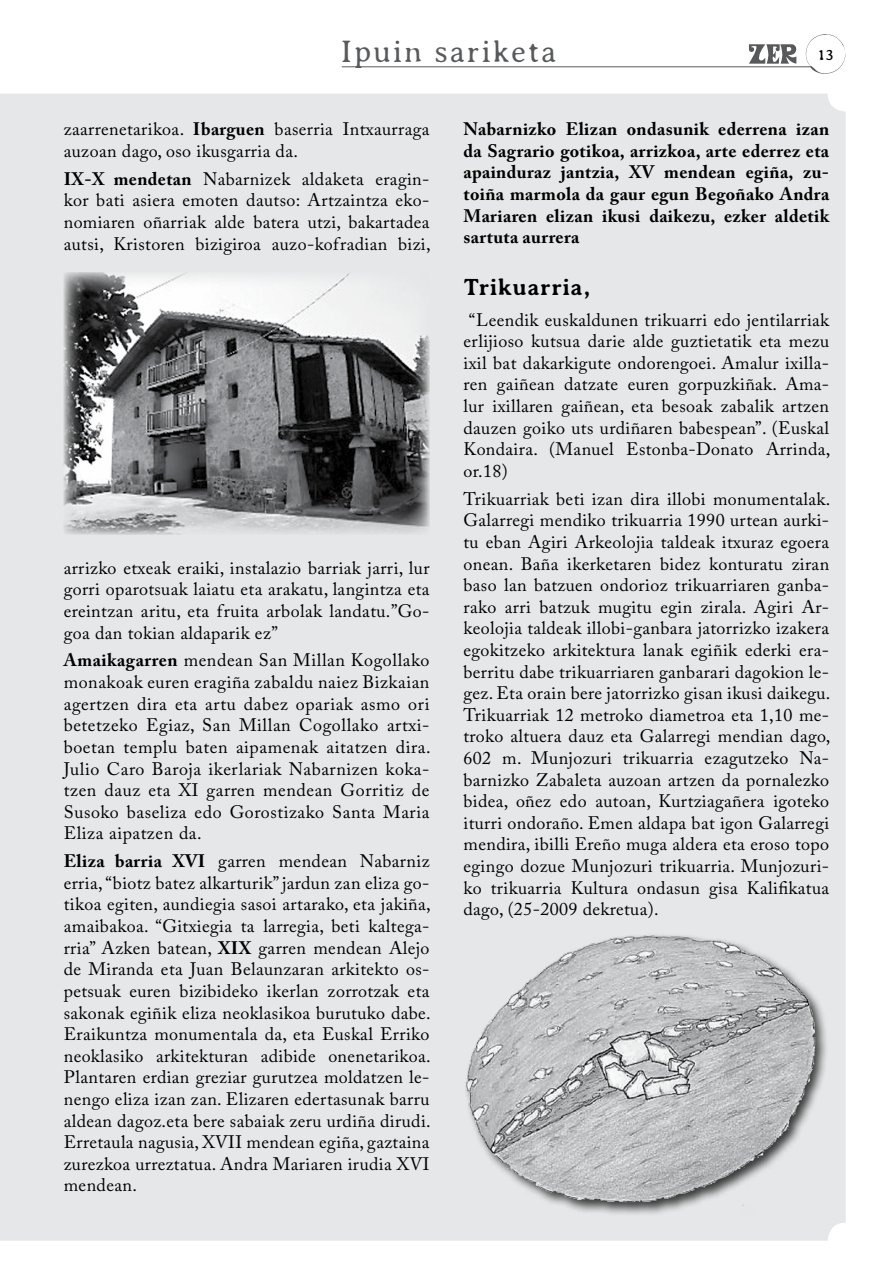
<style>
.page{position:relative;width:893px;height:1263px;background:#fff}
.page>*{position:absolute;margin:0;border:0;box-sizing:border-box;transform-origin:0 0}
.t1{font:300 31.5px "Averia Serif";letter-spacing:.06em;color:#58595b}
.t2{font:700 24px "Averia Serif";letter-spacing:.02em;color:#000}
.t3{font:18px/21.6px "Adobe Caslon Pro";letter-spacing:.02em;color:#000;text-align:justify}
.t4{font:700 18px/21.6px "Adobe Caslon Pro";letter-spacing:.02em;color:#000;text-align:justify}
.t5{font:15px "Averia";color:#000}
.s1{font-weight:700}
</style>
<div class="page">
<hr style="left:342px;top:67px;width:469px;height:1px;background:#58595b">
<svg style="left:806px;top:34px;width:39px;height:40px"></svg>
<svg style="left:749px;top:44px;width:47px;height:20px"></svg>
<div style="left:0;top:94px;width:846px;height:1147px;background:#e6e7e8"></div>
<img style="left:64px;top:272px;width:366px;height:262px">
<div style="left:463px;top:932px;width:366px;height:286px;background:#000;opacity:.75"></div>
<img style="left:462px;top:930px;width:359px;height:277px">
<h1 class="t1" style="left:341px;top:34px;width:217px">Ipuin sariketa</h1>
<p class="t5" style="left:818px;top:46px;width:18px">13</p>
<p class="t3" style="left:64px;top:118px;width:367px">zaarrenetarikoa. <span class="s1">Ibarguen</span> baserria Intxaurraga auzoan dago, oso ikusgarria da.</p>
<p class="t3" style="left:64px;top:168px;width:368px"><span class="s1">IX-X mendetan</span> Nabarnizek aldaketa eragin&shy;kor bati asiera emoten dautso: Artzaintza eko&shy;nomiaren oñarriak alde batera utzi, bakartadea autsi, Kristoren bizigiroa auzo-kofradian bizi,</p>
<p class="t3" style="left:64px;top:557px;width:367px">arrizko etxeak eraiki, instalazio barriak jarri, lur gorri oparotsuak laiatu eta arakatu, langintza eta ereintzan aritu, eta fruita arbolak landatu.”Go&shy;goa dan tokian aldaparik ez”</p>
<p class="t3" style="left:64px;top:649px;width:368px"><span class="s1">Amaikagarren</span> mendean San Millan Kogollako monakoak euren eragiña zabaldu naiez Bizkaian agertzen dira eta artu dabez opariak asmo ori betetzeko Egiaz, San Millan Cogollako artxi&shy;boetan templu baten aipamenak aitatzen dira.<br>Julio Caro Baroja ikerlariak Nabarnizen koka&shy;tzen dauz eta XI garren mendean Gorritiz de Susoko baseliza edo Gorostizako Santa Maria Eliza aipatzen da.</p>
<p class="t3" style="left:64px;top:850px;width:368px"><span class="s1">Eliza barria XVI</span> garren mendean Nabarniz erria, “biotz batez alkarturik” jardun zan eliza go&shy;tikoa egiten, aundiegia sasoi artarako, eta jakiña, amaibakoa. “Gitxiegia ta larregia, beti kaltega&shy;rria” Azken batean, <span class="s1">XIX</span> garren mendean Alejo de Miranda eta Juan Belaunzaran arkitekto os&shy;petsuak euren bizibideko ikerlan zorrotzak eta sakonak egiñik eliza neoklasikoa burutuko dabe.<br>Eraikuntza monumentala da, eta Euskal Erriko neoklasiko arkitekturan adibide onenetarikoa.<br>Plantaren erdian greziar gurutzea moldatzen le&shy;nengo eliza izan zan. Elizaren edertasunak barru aldean dagoz.eta bere sabaiak zeru urdiña dirudi.<br>Erretaula nagusia, XVII mendean egiña, gaztaina zurezkoa urreztatua. Andra Mariaren irudia XVI mendean.</p>
<p class="t4" style="left:463px;top:118px;width:367px">Nabarnizko Elizan ondasunik ederrena izan da Sagrario gotikoa, arrizkoa, arte ederrez eta apainduraz jantzia, XV mendean egiña, zu&shy;toiña marmola da gaur egun Begoñako Andra Mariaren elizan ikusi daikezu, ezker aldetik sartuta aurrera</p>
<h2 class="t2" style="left:463px;top:274px;width:129px">Trikuarria,</h2>
<p class="t3" style="left:463px;top:309px;width:368px;text-indent:5px">“Leendik euskaldunen trikuarri edo jentilarriak erlijioso kutsua darie alde guztietatik eta mezu ixil bat dakarkigute ondorengoei. Amalur ixilla&shy;ren gaiñean datzate euren gorpuzkiñak. Ama&shy;lur ixillaren gaiñean, eta besoak zabalik artzen dauzen goiko uts urdiñaren babespean”. (Euskal Kondaira. (Manuel Estonba-Donato Arrinda, or.18)</p>
<p class="t3" style="left:463px;top:488px;width:368px">Trikuarriak beti izan dira illobi monumentalak.<br>Galarregi mendiko trikuarria 1990 urtean aurki&shy;tu eban Agiri Arkeolojia taldeak itxuraz egoera onean. Baña ikerketaren bidez konturatu ziran baso lan batzuen ondorioz trikuarriaren ganba&shy;rako arri batzuk mugitu egin zirala. Agiri Ar&shy;keolojia taldeak illobi-ganbara jatorrizko izakera egokitzeko arkitektura lanak egiñik ederki era&shy;berritu dabe trikuarriaren ganbarari dagokion le&shy;gez. Eta orain bere jatorrizko gisan ikusi daikegu.<br>Trikuarriak 12 metroko diametroa eta 1,10 me&shy;troko altuera dauz eta Galarregi mendian dago, 602 m. Munjozuri trikuarria ezagutzeko Na&shy;barnizko Zabaleta auzoan artzen da pornalezko bidea, oñez edo autoan, Kurtziagañera igoteko iturri ondoraño. Emen aldapa bat igon Galarregi mendira, ibilli Ereño muga aldera eta eroso topo egingo dozue Munjozuri trikuarria. Munjozuri&shy;ko trikuarria Kultura ondasun gisa Kalifikatua dago, (25-2009 dekretua).</p>
</div>
